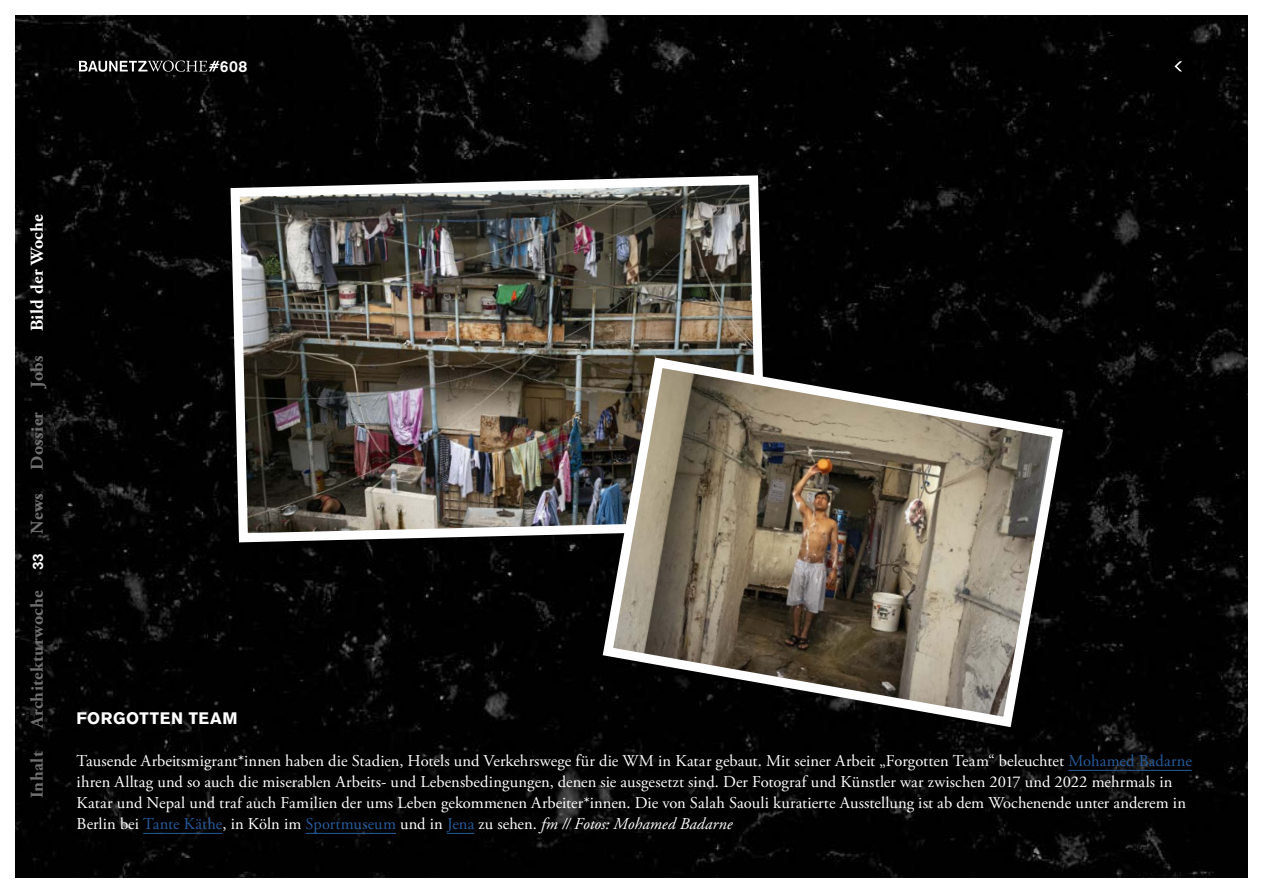
<style>
.page{position:relative;width:1263px;height:893px;background:#fff}
.page>*{position:absolute;margin:0;border:0;box-sizing:border-box;transform-origin:0 0}
.t1{font:700 18px "Adobe Garamond Pro";letter-spacing:.02em;color:#706f6f}
.t2{font:700 18px "Adobe Garamond Pro";letter-spacing:.02em;color:#fff}
.t3{font:16.5px/21px "Adobe Garamond Pro";letter-spacing:.005em;color:#fff}
.t4{font:700 16.5px "Akzidenz Grotesk BQ";letter-spacing:.035em;color:#fff}
.t5{font:500 15.75px "Akzidenz Grotesk BQ";color:#fff}
.t6{font:500 15px "Akzidenz Grotesk BQ";color:#fff}
.s1{color:#275b9b}
.s2{font-style:italic}
</style>
<div class="page">
<div style="left:16px;top:16px;width:1231px;height:861px;background:#010101"></div>
<svg style="left:1174px;top:61px;width:8px;height:10px"></svg>
<img style="left:226px;top:171px;width:545px;height:376px">
<hr style="left:1068px;top:770px;width:124px;height:1px;background:#275b9b">
<hr style="left:143px;top:833px;width:80px;height:1px;background:#275b9b">
<hr style="left:306px;top:833px;width:90px;height:1px;background:#275b9b">
<svg style="left:447px;top:833px;width:27px;height:1px"></svg>
<svg style="left:597px;top:352px;width:471px;height:380px;background:#655e53"></svg>
<svg style="left:79px;top:61px;width:140px;height:11px"></svg>
<p class="t5" style="left:220px;top:56px;width:29px">608</p>
<p class="t2" style="left:27px;top:331px;width:119px;rotate:-90deg">Bild der Woche</p>
<p class="t1" style="left:27px;top:388px;width:34px;rotate:-90deg">Jobs</p>
<p class="t1" style="left:27px;top:470px;width:59px;rotate:-90deg">Dossier</p>
<p class="t1" style="left:27px;top:534px;width:42px;rotate:-90deg">News</p>
<p class="t6" style="left:29px;top:570px;width:18px;rotate:-90deg">33</p>
<p class="t1" style="left:27px;top:728px;width:139px;rotate:-90deg">Architekturwoche</p>
<p class="t1" style="left:27px;top:798px;width:49px;rotate:-90deg">Inhalt</p>
<p class="t4" style="left:77px;top:709px;width:163px">FORGOTTEN TEAM</p>
<p class="t3" style="left:77px;top:751px;width:1117px">Tausende Arbeitsmigrant*innen haben die Stadien, Hotels und Verkehrswege für die WM in Katar gebaut. Mit seiner Arbeit „Forgotten Team“ beleuchtet <span class="s1">Mohamed Badarne </span>ihren Alltag und so auch die miserablen Arbeits- und Lebensbedingungen, denen sie ausgesetzt sind. Der Fotograf und Künstler war zwischen 2017 und 2022 mehrmals in Katar und Nepal und traf auch Familien der ums Leben gekommenen Arbeiter*innen. Die von Salah Saouli kuratierte Ausstellung ist ab dem Wochenende unter anderem in Berlin bei <span class="s1">Tante Käthe</span>, in Köln im <span class="s1">Sportmuseum</span> und in <span class="s1">Jena</span> zu sehen. <span class="s2">fm // Fotos: Mohamed Badarne</span></p>
</div>
